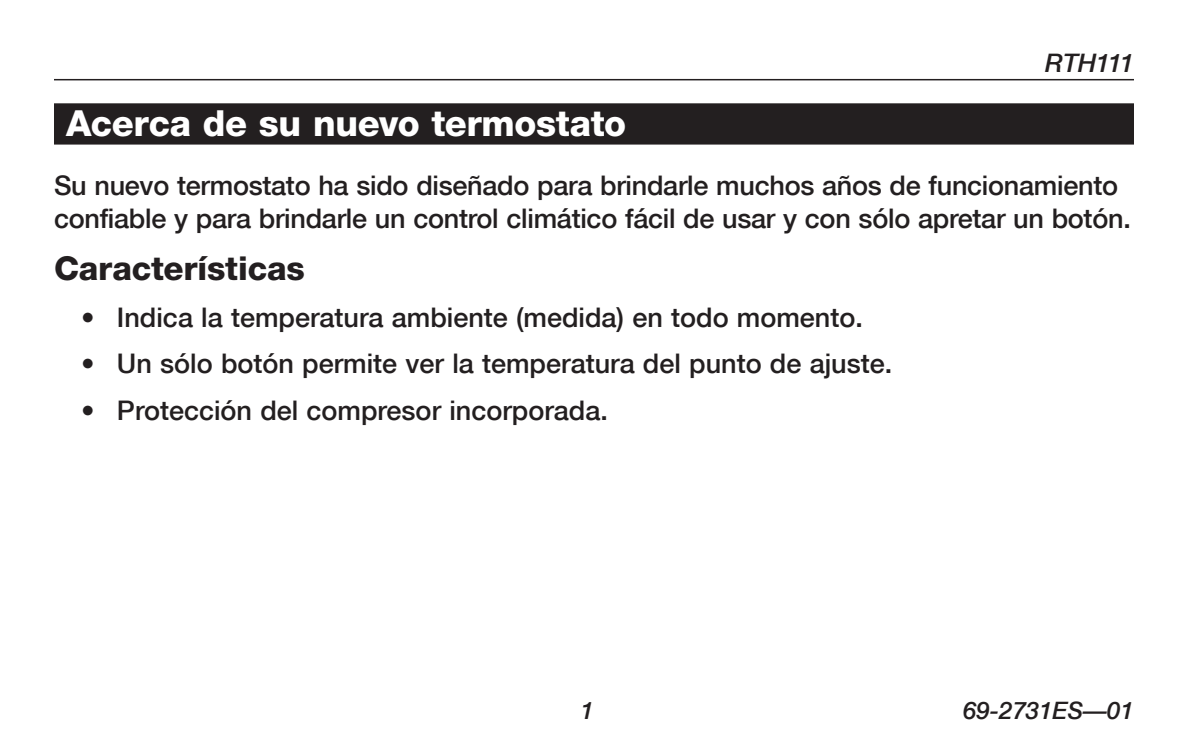
<style>
.page{position:relative;width:1188px;height:756px;background:#fff}
.page>*{position:absolute;margin:0;border:0;box-sizing:border-box;transform-origin:0 0}
.t1{font:800 36px "Helvetica Neue";letter-spacing:-.01em;color:#fff}
.t2{font:800 33px "Helvetica Neue";letter-spacing:-.005em;color:#231f20}
.t3{font:500 27px/33px "Helvetica Neue";letter-spacing:-.01em;color:#231f20}
.t4{font:italic 500 25.5px "Helvetica Neue";letter-spacing:-.035em;color:#231f20}
.t5{font:italic 500 24px "Helvetica Neue";color:#231f20}
</style>
<div class="page">
<hr style="left:54px;top:79px;width:1080px;height:1px;background:#231f20">
<div style="left:54px;top:103px;width:1080px;height:42px;background:#231f20"></div>
<p class="t4" style="left:1045px;top:48px;width:90px">RTH111</p>
<h1 class="t1" style="left:66px;top:101px;width:562px">Acerca de su nuevo termostato</h1>
<p class="t3" style="left:54px;top:168px;width:1078px">Su nuevo termostato ha sido diseñado para brindarle muchos años de funcionamiento confiable y para brindarle un control climático fácil de usar y con sólo apretar un botón.</p>
<p class="t2" style="left:54px;top:249px;width:252px">Características</p>
<p class="t3" style="left:81px;top:300px;width:783px">• Indica la temperatura ambiente (medida) en todo momento.</p>
<p class="t3" style="left:81px;top:347px;width:813px">• Un sólo botón permite ver la temperatura del punto de ajuste.</p>
<p class="t3" style="left:81px;top:393px;width:529px">• Protección del compresor incorporada.</p>
<p class="t5" style="left:581px;top:696px;width:15px">1</p>
<p class="t5" style="left:963px;top:696px;width:172px">69-2731ES—01</p>
</div>
